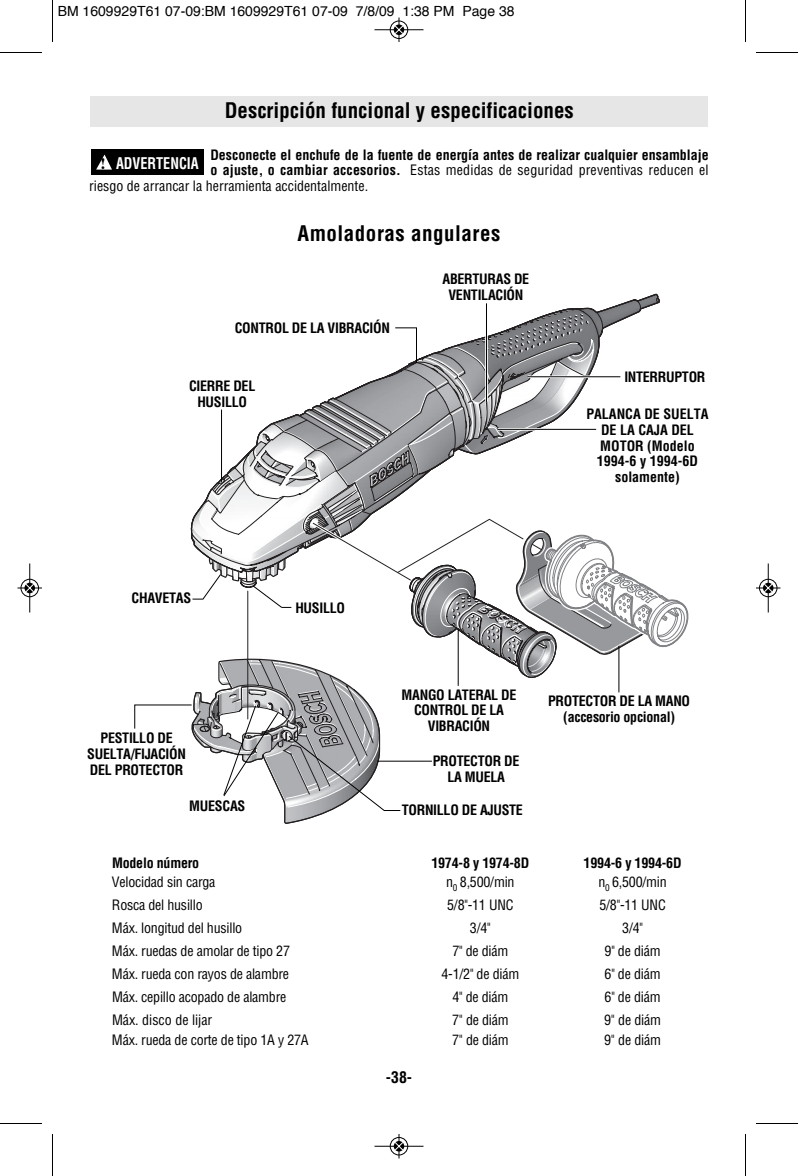
<style>
.page{position:relative;width:798px;height:1176px;background:#fff}
.page>*{position:absolute;margin:0;border:0;box-sizing:border-box;transform-origin:0 0}
.t1{font:700 condensed 21px "Helvetica";color:#000}
.t2{font:700 condensed 21px "Helvetica";letter-spacing:.025em;color:#000}
.t3{font:700 condensed 15.75px "Helvetica";color:#fff;scale:.9 1}
.t4{font:700 condensed 15.75px "Helvetica";color:#000}
.t5{font:condensed 14px "Helvetica";letter-spacing:-.015em;color:#000}
.t6{font:700 condensed 14px/15.8px "Helvetica";letter-spacing:-.02em;color:#000;text-align:center}
.t7{font:700 condensed 14px/15.8px "Helvetica";color:#000;text-align:center}
.t8{font:condensed 14px "Helvetica";letter-spacing:.01em;color:#000}
.t9{font:14px "Helvetica";color:#000}
.s1{font-weight:700}
.s2{font-family:"Times";font-stretch:normal;color:#000}
</style>
<div class="page">
<div style="left:91px;top:96px;width:617px;height:30px;background:#e6e6e6"></div>
<div style="left:91px;top:149px;width:112px;height:26px;background:#000"></div>
<svg style="left:96px;top:155px;width:16px;height:15px"></svg>
<hr style="left:486px;top:303px;width:1px;height:99px;background:#000">
<svg style="left:134px;top:308px;width:555px;height:516px"></svg>
<hr style="left:52px;top:0;width:1px;height:42px;background:#000">
<hr style="left:0;top:52px;width:42px;height:1px;background:#000">
<hr style="left:745px;top:0;width:1px;height:42px;background:#000">
<hr style="left:756px;top:52px;width:42px;height:1px;background:#000">
<hr style="left:52px;top:1134px;width:1px;height:42px;background:#000">
<hr style="left:0;top:1123px;width:42px;height:1px;background:#000">
<hr style="left:745px;top:1134px;width:1px;height:42px;background:#000">
<hr style="left:756px;top:1123px;width:42px;height:1px;background:#000">
<div style="left:390px;top:20px;width:18px;height:19px;border:1px solid #fff;border-radius:50%"></div>
<hr style="left:374px;top:29px;width:50px;height:1px;background:#000">
<div style="left:390px;top:21px;width:18px;height:18px;border:1px solid #000;border-radius:50%"></div>
<svg style="left:395px;top:18px;width:8px;height:24px"></svg>
<div style="left:390px;top:1137px;width:18px;height:19px;border:1px solid #fff;border-radius:50%"></div>
<hr style="left:374px;top:1146px;width:50px;height:1px;background:#000">
<div style="left:390px;top:1137px;width:18px;height:18px;border:1px solid #000;border-radius:50%"></div>
<svg style="left:395px;top:1134px;width:8px;height:24px"></svg>
<div style="left:20px;top:579px;width:19px;height:18px;border:1px solid #fff;border-radius:50%"></div>
<hr style="left:29px;top:564px;width:1px;height:48px;background:#000">
<div style="left:21px;top:579px;width:18px;height:18px;border:1px solid #000;border-radius:50%"></div>
<svg style="left:18px;top:584px;width:24px;height:8px"></svg>
<div style="left:759px;top:579px;width:19px;height:18px;border:1px solid #fff;border-radius:50%"></div>
<hr style="left:768px;top:564px;width:1px;height:48px;background:#000">
<div style="left:759px;top:579px;width:18px;height:18px;border:1px solid #000;border-radius:50%"></div>
<svg style="left:756px;top:584px;width:24px;height:8px"></svg>
<p class="t9" style="left:58px;top:5px;width:458px">BM 1609929T61 07-09:BM 1609929T61 07-09 7/8/09 1:38 PM Page 38</p>
<h1 class="t1" style="left:225px;top:99px;width:351px">Descripción funcional y especificaciones</h1>
<p class="t7" style="left:210px;top:147px;width:500px">Desconecte el enchufe de la fuente de energía antes de realizar cualquier ensamblaje</p>
<p class="t8" style="left:210px;top:162px;width:500px"><span class="s1">o ajuste, o cambiar accesorios.</span> Estas medidas de seguridad preventivas reducen el</p>
<p class="t5" style="left:89px;top:178px;width:280px">riesgo de arrancar la herramienta accidentalmente.</p>
<p class="t3" style="left:101px;top:154px;width:111px"><span class="s2">!</span> ADVERTENCIA</p>
<h1 class="t2" style="left:297px;top:221px;width:205px">Amoladoras angulares</h1>
<p class="t6" style="left:235px;top:321px;width:157px">CONTROL DE LA VIBRACIÓN</p>
<p class="t6" style="left:189px;top:379px;width:68px">CIERRE DEL<br>HUSILLO</p>
<p class="t6" style="left:443px;top:271px;width:88px">ABERTURAS DE<br>VENTILACIÓN</p>
<p class="t6" style="left:624px;top:370px;width:83px">INTERRUPTOR</p>
<p class="t7" style="left:586px;top:406px;width:124px">PALANCA DE SUELTA<br>DE LA CAJA DEL<br>MOTOR (Modelo<br>1994-6 y 1994-6D solamente)</p>
<p class="t6" style="left:132px;top:591px;width:61px">CHAVETAS</p>
<p class="t6" style="left:87px;top:731px;width:100px">PESTILLO DE<br>SUELTA/FIJACIÓN<br>DEL PROTECTOR</p>
<p class="t6" style="left:189px;top:798px;width:58px">MUESCAS</p>
<p class="t6" style="left:295px;top:600px;width:51px">HUSILLO</p>
<p class="t6" style="left:402px;top:687px;width:116px">MANGO LATERAL DE<br>CONTROL DE LA<br>VIBRACIÓN</p>
<p class="t6" style="left:548px;top:693px;width:144px">PROTECTOR DE LA MANO (accesorio opcional)</p>
<p class="t6" style="left:433px;top:753px;width:88px">PROTECTOR DE<br>LA MUELA</p>
<p class="t6" style="left:402px;top:802px;width:123px">TORNILLO DE AJUSTE</p>
<p class="t6" style="left:112px;top:855px;width:89px">Modelo número</p>
<p class="t6" style="left:431px;top:855px;width:99px">1974-8 y 1974-8D</p>
<p class="t6" style="left:584px;top:855px;width:99px">1994-6 y 1994-6D</p>
<p class="t5" style="left:112px;top:874px;width:105px">Velocidad sin carga</p>
<p class="t5" style="left:446px;top:874px;width:70px">n<sub>0</sub> 8,500/min</p>
<p class="t5" style="left:598px;top:874px;width:70px">n<sub>0</sub> 6,500/min</p>
<p class="t5" style="left:112px;top:897px;width:92px">Rosca del husillo</p>
<p class="t5" style="left:447px;top:897px;width:68px">5/8"-11 UNC</p>
<p class="t5" style="left:599px;top:897px;width:68px">5/8"-11 UNC</p>
<p class="t5" style="left:112px;top:920px;width:132px">Máx. longitud del husillo</p>
<p class="t5" style="left:470px;top:920px;width:22px">3/4"</p>
<p class="t5" style="left:622px;top:920px;width:22px">3/4"</p>
<p class="t5" style="left:112px;top:943px;width:180px">Máx. ruedas de amolar de tipo 27</p>
<p class="t5" style="left:452px;top:943px;width:58px">7" de diám</p>
<p class="t5" style="left:605px;top:943px;width:58px">9" de diám</p>
<p class="t5" style="left:112px;top:966px;width:179px">Máx. rueda con rayos de alambre</p>
<p class="t5" style="left:442px;top:966px;width:79px">4-1/2" de diám</p>
<p class="t5" style="left:605px;top:966px;width:58px">6" de diám</p>
<p class="t5" style="left:112px;top:989px;width:176px">Máx. cepillo acopado de alambre</p>
<p class="t5" style="left:452px;top:989px;width:58px">4" de diám</p>
<p class="t5" style="left:605px;top:989px;width:58px">6" de diám</p>
<p class="t5" style="left:112px;top:1012px;width:102px">Máx. disco de lijar</p>
<p class="t5" style="left:452px;top:1012px;width:58px">7" de diám</p>
<p class="t5" style="left:604px;top:1012px;width:58px">9" de diám</p>
<p class="t5" style="left:112px;top:1032px;width:198px">Máx. rueda de corte de tipo 1A y 27A</p>
<p class="t5" style="left:452px;top:1032px;width:58px">7" de diám</p>
<p class="t5" style="left:604px;top:1032px;width:58px">9" de diám</p>
<p class="t4" style="left:386px;top:1068px;width:28px">-38-</p>
</div>
